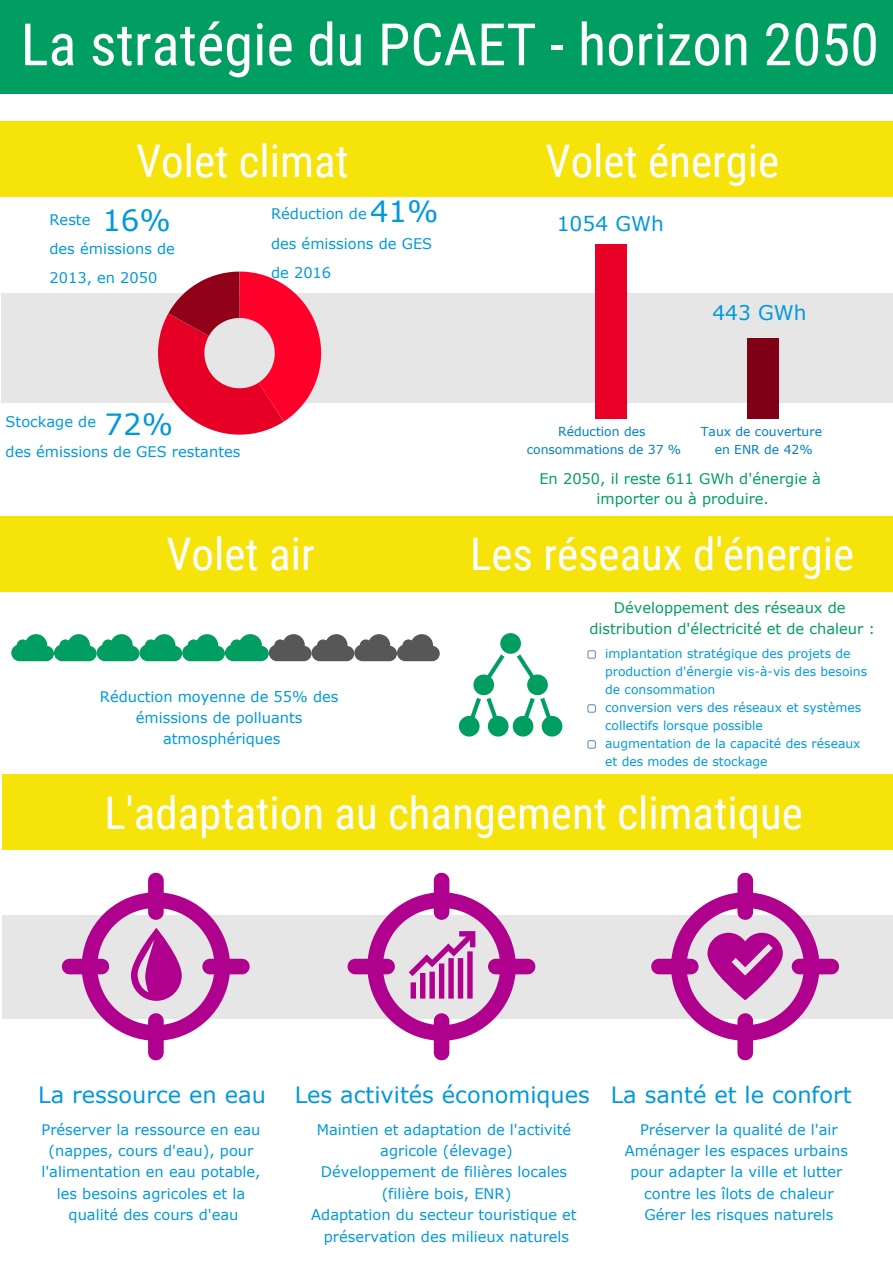
<style>
.page{position:relative;width:893px;height:1262px;background:#fff}
.page>*{position:absolute;margin:0;border:0;box-sizing:border-box;transform-origin:0 0}
.t1{font:58.5px "Roboto Condensed";color:#fff}
.t2{font:45px "Roboto Condensed";color:#fff}
.t3{font:29.25px "Verdana";color:#0199dc}
.t4{font:22.5px "Verdana";color:#0199dc}
.t5{font:20.25px "Verdana";color:#0199dc}
.t6{font:14.55px/21.3px "Verdana";color:#0199dc;text-align:center}
.t7{font:14.55px/20.2px "Verdana";color:#009e61;text-align:center}
.t8{font:12.3px/18px "Verdana";color:#0199dc}
.t9{font:12.3px/18px "Verdana";color:#007ec3;text-align:center}
</style>
<div class="page">
<div style="left:0;top:0;width:892px;height:93px;background:#009e61"></div>
<div style="left:0;top:121px;width:892px;height:76px;background:#f6e30a"></div>
<div style="left:1px;top:293px;width:891px;height:109px;background:#e6e6e6"></div>
<div style="left:0;top:516px;width:892px;height:75px;background:#f6e30a"></div>
<div style="left:2px;top:774px;width:890px;height:76px;background:#f6e30a"></div>
<svg style="left:158px;top:271px;width:163px;height:163px"></svg>
<div style="left:595px;top:244px;width:31px;height:174px;background:#e80026"></div>
<div style="left:746px;top:338px;width:32px;height:80px;background:#800015"></div>
<div style="left:2px;top:915px;width:890px;height:103px;background:#e6e6e6"></div>
<svg style="left:11px;top:634px;width:429px;height:27px"></svg>
<svg style="left:459px;top:633px;width:103px;height:103px"></svg>
<svg style="left:587px;top:650px;width:8px;height:8px"></svg>
<svg style="left:587px;top:704px;width:8px;height:8px"></svg>
<svg style="left:587px;top:740px;width:8px;height:8px"></svg>
<svg style="left:62px;top:872px;width:188px;height:188px"></svg>
<svg style="left:651px;top:872px;width:188px;height:188px"></svg>
<svg style="left:347px;top:872px;width:188px;height:188px"></svg>
<h1 class="t1" style="left:21px;top:3px;width:859px">La stratégie du PCAET - horizon 2050</h1>
<h2 class="t2" style="left:136px;top:129px;width:214px">Volet climat</h2>
<h2 class="t2" style="left:545px;top:129px;width:235px">Volet énergie</h2>
<h3 class="t3" style="left:102px;top:200px;width:70px">16%</h3>
<p class="t6" style="left:49px;top:205px;width:127px;line-height:29.2px;text-align:left">Reste<br>des émissions de<br>2013, en 2050</p>
<h3 class="t3" style="left:370px;top:191px;width:70px">41%</h3>
<p class="t6" style="left:271px;top:199px;width:163px;line-height:29.2px;text-align:left">Réduction de<br>des émissions de GES de 2016</p>
<h3 class="t3" style="left:105px;top:404px;width:70px">72%</h3>
<p class="t6" style="left:6px;top:407px;width:236px;line-height:29.2px;text-align:left">Stockage de<br>des émissions de GES restantes</p>
<h3 class="t5" style="left:556px;top:209px;width:109px">1054 GWh</h3>
<h3 class="t5" style="left:712px;top:299px;width:96px">443 GWh</h3>
<p class="t9" style="left:526px;top:423px;width:156px">Réduction des consommations de 37 %</p>
<p class="t9" style="left:701px;top:423px;width:123px">Taux de couverture en ENR de 42%</p>
<p class="t7" style="left:539px;top:468px;width:283px">En 2050, il reste 611 GWh d'énergie à importer ou à produire.</p>
<h2 class="t2" style="left:166px;top:522px;width:150px">Volet air</h2>
<h2 class="t2" style="left:470px;top:522px;width:385px">Les réseaux d'énergie</h2>
<p class="t7" style="left:589px;top:597px;width:287px;line-height:21.3px">Développement des réseaux de distribution d'électricité et de chaleur :</p>
<p class="t8" style="left:605px;top:644px;width:263px">implantation stratégique des projets de production d'énergie vis-à-vis des besoins de consommation<br>conversion vers des réseaux et systèmes collectifs lorsque possible<br>augmentation de la capacité des réseaux et des modes de stockage</p>
<h2 class="t2" style="left:105px;top:781px;width:699px">L'adaptation au changement climatique</h2>
<p class="t6" style="left:100px;top:685px;width:240px">Réduction moyenne de 55% des émissions de polluants atmosphériques</p>
<h3 class="t4" style="left:38px;top:1079px;width:229px">La ressource en eau</h3>
<h3 class="t4" style="left:295px;top:1079px;width:558px">Les activités économiques La santé et le confort</h3>
<p class="t6" style="left:41px;top:1118px;width:221px">Préserver la ressource en eau (nappes, cours d'eau), pour l'alimentation en eau potable, les besoins agricoles et la qualité des cours d'eau</p>
<p class="t6" style="left:311px;top:1118px;width:267px">Maintien et adaptation de l'activité agricole (élevage)<br>Développement de filières locales (filière bois, ENR)<br>Adaptation du secteur touristique et préservation des milieux naturels</p>
<p class="t6" style="left:624px;top:1118px;width:225px">Préserver la qualité de l'air<br>Aménager les espaces urbains pour adapter la ville et lutter contre les îlots de chaleur<br>Gérer les risques naturels</p>
</div>
